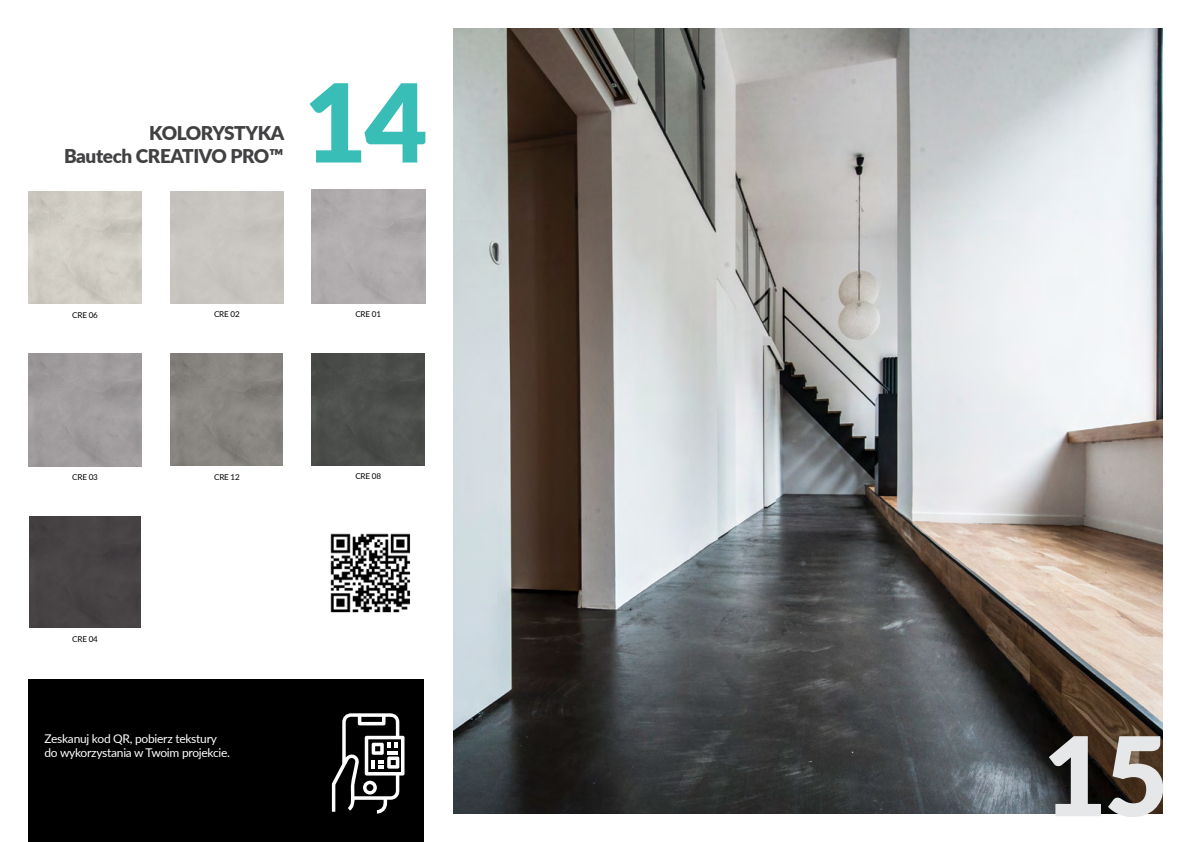
<style>
.page{position:relative;width:1191px;height:842px;background:#fff}
.page>*{position:absolute;margin:0;border:0;box-sizing:border-box;transform-origin:0 0}
.t1{font:900 109.8px "Lato";color:#e6e7e8}
.t2{font:900 108.8px "Lato";color:#39beb7}
.t3{font:900 19px/22.8px "Lato";letter-spacing:-.02em;color:#414042;text-align:right}
.t4{font:12px/14.4px "Lato";letter-spacing:-.02em;color:#fff}
.t5{font:8.1px "Lato";letter-spacing:-.02em;color:#000}
</style>
<div class="page">
<div style="left:28px;top:678px;width:396px;height:164px;background:#000"></div>
<div style="left:30px;top:516px;width:110px;height:111px;background:#474344"></div>
<div style="left:312px;top:353px;width:112px;height:113px;background:#4b4d4b"></div>
<img style="left:454px;top:28px;width:133px;height:786px">
<svg style="left:332px;top:713px;width:72px;height:101px"></svg>
<img style="left:330px;top:533px;width:81px;height:80px">
<img style="left:587px;top:28px;width:575px;height:786px">
<h3 class="t3" style="left:64px;top:121px;width:222px">KOLORYSTYKA<br>Bautech CREATIVO PRO™</h3>
<h2 class="t2" style="left:304px;top:41px;width:125px">14</h2>
<p class="t5" style="left:72px;top:309px;width:27px">CRE 06</p>
<p class="t5" style="left:72px;top:471px;width:27px">CRE 03</p>
<p class="t5" style="left:72px;top:633px;width:27px">CRE 04</p>
<p class="t5" style="left:214px;top:309px;width:27px">CRE 02</p>
<p class="t5" style="left:355px;top:309px;width:27px">CRE 01</p>
<p class="t5" style="left:214px;top:471px;width:27px">CRE 12</p>
<p class="t5" style="left:355px;top:471px;width:27px">CRE 08</p>
<p class="t4" style="left:44px;top:731px;width:187px">Zeskanuj kod QR, pobierz tekstury do wykorzystania w Twoim projekcie.</p>
<h1 class="t1" style="left:1043px;top:693px;width:126px">15</h1>
</div>
